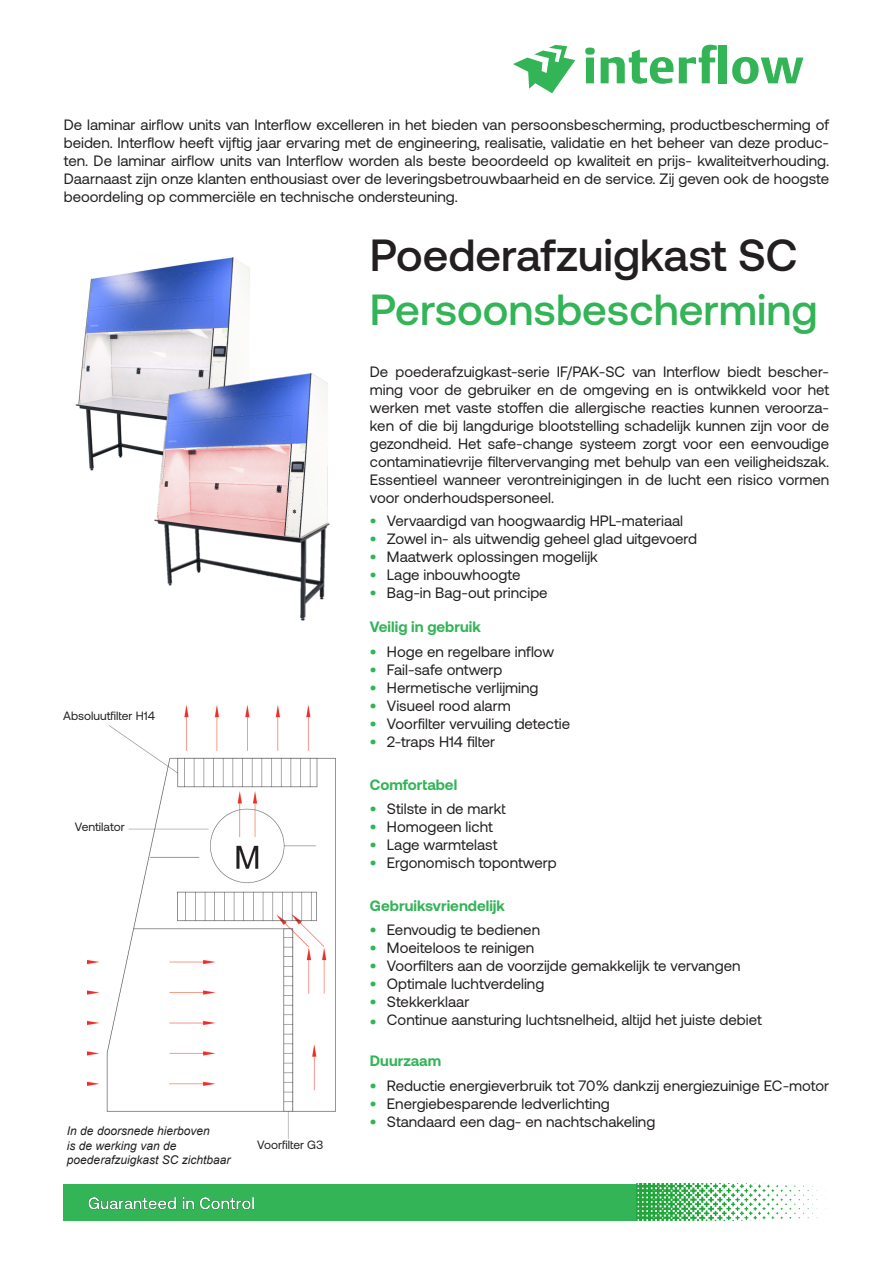
<style>
.page{position:relative;width:893px;height:1263px;background:#fff}
.page>*{position:absolute;margin:0;border:0;box-sizing:border-box;transform-origin:0 0}
.t1{font:500 45px "Aeonik";color:#231f20}
.t2{font:500 43.5px "Aeonik";color:#32b457}
.t3{font:15px/18px "Aeonik";color:#231f20;text-align:justify}
.t4{font:700 15px "Aeonik";color:#32b457}
.t5{font:italic 12px "Arial";color:#231f20}
.t6{font:12px "Aeonik";color:#231f20}
</style>
<div class="page">
<svg style="left:585px;top:48px;width:10px;height:35px"></svg>
<div style="left:719px;top:45px;width:8px;height:38px;background:#32b457"></div>
<svg style="left:732px;top:57px;width:71px;height:27px"></svg>
<svg style="left:601px;top:45px;width:116px;height:39px"></svg>
<svg style="left:513px;top:45px;width:62px;height:48px"></svg>
<div style="left:64px;top:1184px;width:573px;height:36px;background:#32b457"></div>
<img style="left:88px;top:1197px;width:166px;height:13px">
<img style="left:636px;top:1184px;width:186px;height:36px">
<img style="left:75px;top:257px;width:175px;height:214px">
<img style="left:87px;top:705px;width:249px;height:433px">
<img style="left:148px;top:369px;width:182px;height:252px">
<p class="t3" style="left:64px;top:115px;width:767px">De laminar airflow units van Interflow excelleren in het bieden van persoonsbescherming, productbescherming of beiden. Interflow heeft vijftig jaar ervaring met de engineering, realisatie, validatie en het beheer van deze produc&shy;ten. De laminar airflow units van Interflow worden als beste beoordeeld op kwaliteit en prijs- kwaliteitverhouding.<br>Daarnaast zijn onze klanten enthousiast over de leveringsbetrouwbaarheid en de service. Zij geven ook de hoogste beoordeling op commerciële en technische ondersteuning.</p>
<p class="t1" style="left:370px;top:230px;width:429px">Poederafzuigkast SC</p>
<p class="t2" style="left:370px;top:285px;width:449px">Persoonsbescherming</p>
<p class="t3" style="left:370px;top:363px;width:461px">De poederafzuigkast-serie IF/PAK-SC van Interflow biedt bescher&shy;ming voor de gebruiker en de omgeving en is ontwikkeld voor het werken met vaste stoffen die allergische reacties kunnen veroorza&shy;ken of die bij langdurige blootstelling schadelijk kunnen zijn voor de gezondheid. Het safe-change systeem zorgt voor een eenvoudige contaminatievrije filtervervanging met behulp van een veiligheidszak.<br>Essentieel wanneer verontreinigingen in de lucht een risico vormen voor onderhoudspersoneel.</p>
<p class="t3" style="left:387px;top:512px;width:298px">Vervaardigd van hoogwaardig HPL-materiaal</p>
<p class="t3" style="left:387px;top:530px;width:312px">Zowel in- als uitwendig geheel glad uitgevoerd</p>
<p class="t3" style="left:387px;top:548px;width:213px">Maatwerk oplossingen mogelĳk</p>
<p class="t3" style="left:387px;top:566px;width:135px">Lage inbouwhoogte</p>
<p class="t3" style="left:387px;top:584px;width:162px">Bag-in Bag-out principe</p>
<p class="t4" style="left:370px;top:512px;width:8px">•</p>
<p class="t4" style="left:370px;top:530px;width:8px">•</p>
<p class="t4" style="left:370px;top:548px;width:8px">•</p>
<p class="t4" style="left:370px;top:566px;width:8px">•</p>
<p class="t4" style="left:370px;top:584px;width:8px">•</p>
<p class="t4" style="left:370px;top:618px;width:112px">Veilig in gebruik</p>
<p class="t3" style="left:387px;top:643px;width:169px">Hoge en regelbare inflow</p>
<p class="t3" style="left:387px;top:661px;width:117px">Fail-safe ontwerp</p>
<p class="t3" style="left:387px;top:679px;width:153px">Hermetische verlĳming</p>
<p class="t3" style="left:387px;top:697px;width:125px">Visueel rood alarm</p>
<p class="t3" style="left:387px;top:715px;width:185px">Voorfilter vervuiling detectie</p>
<p class="t3" style="left:387px;top:733px;width:110px">2-traps H14 filter</p>
<p class="t4" style="left:370px;top:776px;width:89px">Comfortabel</p>
<p class="t3" style="left:387px;top:800px;width:120px">Stilste in de markt</p>
<p class="t3" style="left:387px;top:818px;width:107px">Homogeen licht</p>
<p class="t3" style="left:387px;top:836px;width:111px">Lage warmtelast</p>
<p class="t3" style="left:387px;top:854px;width:171px">Ergonomisch topontwerp</p>
<p class="t4" style="left:370px;top:643px;width:8px">•</p>
<p class="t4" style="left:370px;top:661px;width:8px">•</p>
<p class="t4" style="left:370px;top:679px;width:8px">•</p>
<p class="t4" style="left:370px;top:697px;width:8px">•</p>
<p class="t4" style="left:370px;top:715px;width:8px">•</p>
<p class="t4" style="left:370px;top:733px;width:8px">•</p>
<p class="t6" style="left:63px;top:709px;width:93px">Absoluutfilter H14</p>
<p class="t4" style="left:370px;top:800px;width:8px">•</p>
<p class="t4" style="left:370px;top:818px;width:8px">•</p>
<p class="t4" style="left:370px;top:836px;width:8px">•</p>
<p class="t4" style="left:370px;top:854px;width:8px">•</p>
<p class="t4" style="left:370px;top:897px;width:137px">Gebruiksvriendelijk</p>
<p class="t3" style="left:387px;top:921px;width:155px">Eenvoudig te bedienen</p>
<p class="t3" style="left:387px;top:939px;width:149px">Moeiteloos te reinigen</p>
<p class="t3" style="left:387px;top:957px;width:355px">Voorfilters aan de voorzijde gemakkelĳk te vervangen</p>
<p class="t3" style="left:387px;top:975px;width:159px">Optimale luchtverdeling</p>
<p class="t3" style="left:387px;top:993px;width:84px">Stekkerklaar</p>
<p class="t3" style="left:387px;top:1011px;width:376px">Continue aansturing luchtsnelheid, altĳd het juiste debiet</p>
<p class="t6" style="left:75px;top:820px;width:51px">Ventilator</p>
<p class="t4" style="left:370px;top:921px;width:8px">•</p>
<p class="t4" style="left:370px;top:939px;width:8px">•</p>
<p class="t4" style="left:370px;top:957px;width:8px">•</p>
<p class="t4" style="left:370px;top:975px;width:8px">•</p>
<p class="t4" style="left:370px;top:993px;width:8px">•</p>
<p class="t4" style="left:370px;top:1013px;width:8px">•</p>
<p class="t4" style="left:370px;top:1052px;width:73px">Duurzaam</p>
<p class="t3" style="left:387px;top:1076px;width:444px">Reductie energieverbruik tot 70% dankzĳ energiezuinige EC-motor</p>
<p class="t3" style="left:387px;top:1094px;width:224px">Energiebesparende ledverlichting</p>
<p class="t3" style="left:387px;top:1112px;width:270px">Standaard een dag- en nachtschakeling</p>
<p class="t4" style="left:370px;top:1077px;width:8px">•</p>
<p class="t4" style="left:370px;top:1095px;width:8px">•</p>
<p class="t4" style="left:370px;top:1113px;width:8px">•</p>
<p class="t5" style="left:67px;top:1123px;width:144px">In de doorsnede hierboven</p>
<p class="t5" style="left:67px;top:1138px;width:111px">is de werking van de</p>
<p class="t5" style="left:67px;top:1152px;width:165px">poederafzuigkast SC zichtbaar</p>
<p class="t6" style="left:257px;top:1139px;width:68px">Voorfilter G3</p>
</div>
